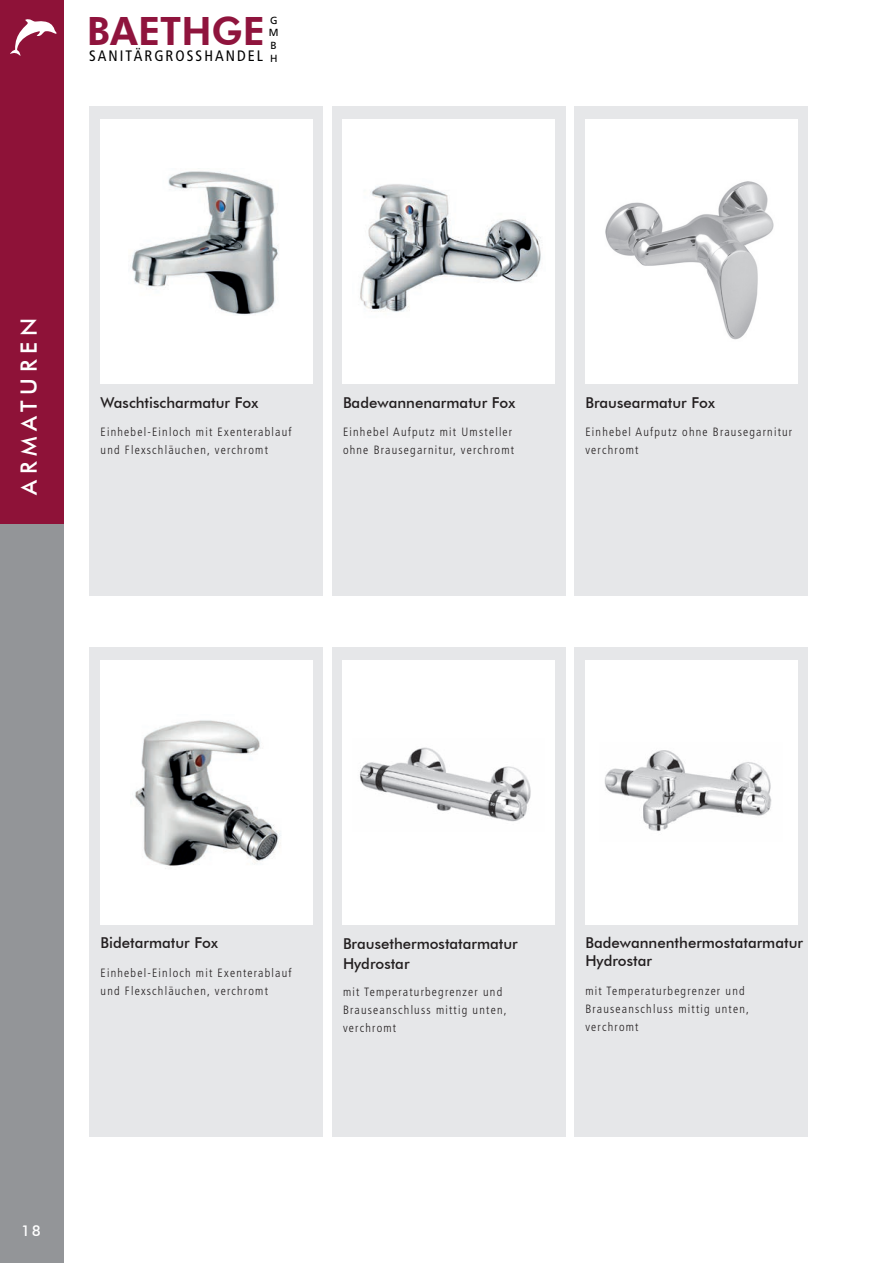
<style>
.page{position:relative;width:893px;height:1263px;background:#fff}
.page>*{position:absolute;margin:0;border:0;box-sizing:border-box;transform-origin:0 0}
.t1{font:800 39px "Futura BT";color:#8f143d}
.t2{font:500 22.5px "Futura BT";letter-spacing:.25em;color:#fff}
.t3{font:condensed 15.15px "Frutiger LT Std";letter-spacing:.135em;color:#000001}
.t4{font:500 15px/20.1px "Futura BT";color:#231f20}
.t5{font:500 15px "Futura BT";color:#fff}
.t6{font:300 condensed 12px/18px "Frutiger LT Std";letter-spacing:.1em;color:#231f20}
.t7{font:10.35px/12.5px "Frutiger LT Std";color:#000001}
</style>
<div class="page">
<div style="left:0;top:0;width:64px;height:1263px;background:#939598"></div>
<div style="left:0;top:0;width:64px;height:524px;background:#8e1238"></div>
<svg style="left:10px;top:19px;width:47px;height:36px"></svg>
<div style="left:574px;top:106px;width:234px;height:489px;background:#e6e7e9"></div>
<div style="left:585px;top:119px;width:212px;height:264px;background:#fff"></div>
<img style="left:605px;top:181px;width:169px;height:159px">
<div style="left:89px;top:647px;width:234px;height:489px;background:#e6e7e9"></div>
<div style="left:100px;top:660px;width:213px;height:264px;background:#fff"></div>
<img style="left:134px;top:720px;width:147px;height:146px">
<div style="left:332px;top:648px;width:234px;height:489px;background:#e6e7e9"></div>
<div style="left:342px;top:661px;width:213px;height:264px;background:#fff"></div>
<img style="left:360px;top:747px;width:171px;height:75px">
<div style="left:574px;top:647px;width:234px;height:489px;background:#e6e7e9"></div>
<div style="left:585px;top:660px;width:212px;height:264px;background:#fff"></div>
<img style="left:604px;top:750px;width:168px;height:81px">
<div style="left:89px;top:106px;width:234px;height:489px;background:#e6e7e9"></div>
<div style="left:100px;top:119px;width:213px;height:264px;background:#fff"></div>
<img style="left:130px;top:171px;width:149px;height:144px">
<div style="left:332px;top:106px;width:234px;height:489px;background:#e6e7e9"></div>
<div style="left:342px;top:119px;width:213px;height:264px;background:#fff"></div>
<img style="left:360px;top:184px;width:181px;height:128px">
<h1 class="t1" style="left:87px;top:7px;width:180px">BAETHGE</h1>
<p class="t3" style="left:89px;top:47px;width:175px">SANITÄRGROSSHANDEL</p>
<p class="t7" style="left:269px;top:14px;width:11px">G<br>M<br>B<br>H</p>
<h2 class="t2" style="left:15px;top:495px;width:178px;rotate:-90deg">ARMATUREN</h2>
<p class="t4" style="left:101px;top:392px;width:159px">Waschtischarmatur Fox</p>
<p class="t6" style="left:101px;top:423px;width:192px">Einhebel-Einloch mit Exenterablauf und Flexschläuchen, verchromt</p>
<p class="t4" style="left:343px;top:392px;width:174px">Badewannenarmatur Fox</p>
<p class="t6" style="left:343px;top:423px;width:173px">Einhebel Aufputz mit Umsteller ohne Brausegarnitur, verchromt</p>
<p class="t4" style="left:585px;top:392px;width:131px">Brausearmatur Fox</p>
<p class="t6" style="left:585px;top:423px;width:208px">Einhebel Aufputz ohne Brausegarnitur verchromt</p>
<p class="t4" style="left:101px;top:933px;width:119px">Bidetarmatur Fox</p>
<p class="t6" style="left:101px;top:964px;width:192px">Einhebel-Einloch mit Exenterablauf und Flexschläuchen, verchromt</p>
<p class="t4" style="left:343px;top:933px;width:176px">Brausethermostatarmatur<br>Hydrostar</p>
<p class="t6" style="left:343px;top:982px;width:165px">mit Temperaturbegrenzer und<br>Brauseanschluss mittig unten, verchromt</p>
<p class="t4" style="left:585px;top:934px;width:219px;line-height:18px">Badewannenthermostatarmatur<br>Hydrostar</p>
<p class="t6" style="left:585px;top:982px;width:165px">mit Temperaturbegrenzer und<br>Brauseanschluss mittig unten, verchromt</p>
<p class="t5" style="left:21px;top:1222px;width:21px">18</p>
</div>
